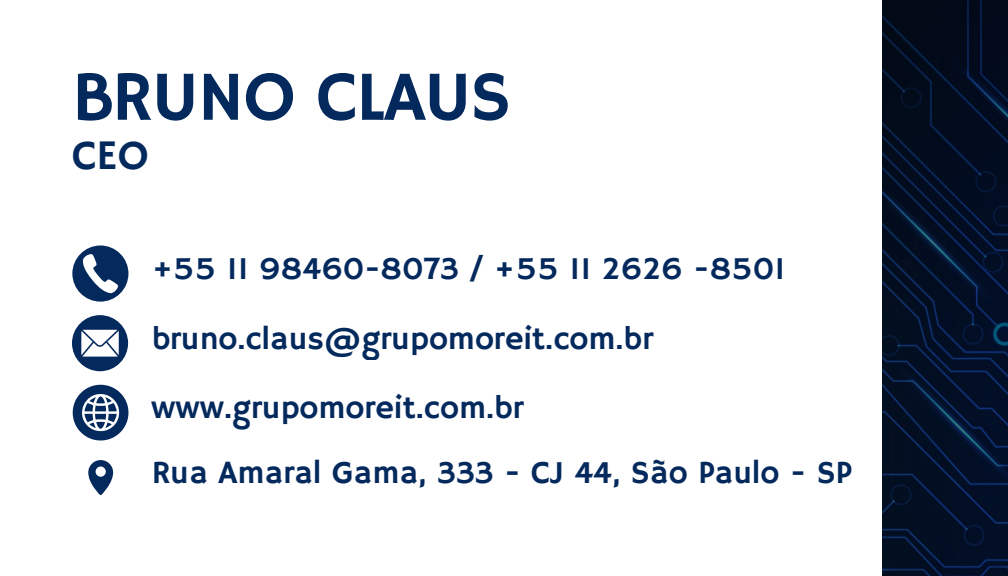
<style>
.page{position:relative;width:1008px;height:576px;background:#fff}
.page>*{position:absolute;margin:0;border:0;box-sizing:border-box;transform-origin:0 0}
.t1{font:70.8px "Hammersmith One";letter-spacing:-.02em;color:#04295d}
.t2{font:42px "Hammersmith One";color:#04295d}
.t3{font:32.4px/69.6px "Hammersmith One";color:#04295d}
</style>
<div class="page">
<svg style="left:72px;top:246px;width:56px;height:56px"></svg>
<svg style="left:72px;top:315px;width:56px;height:56px"></svg>
<svg style="left:88px;top:460px;width:26px;height:36px"></svg>
<svg style="left:73px;top:385px;width:55px;height:55px"></svg>
<svg style="left:883px;top:0;width:125px;height:576px;fill:#020e22"></svg>
<h1 class="t1" style="left:72px;top:56px;width:441px">BRUNO CLAUS</h1>
<p class="t2" style="left:72px;top:131px;width:78px">CEO</p>
<p class="t3" style="left:151px;top:235px;width:636px">+55 11 98460-8073 / +55 11 2626 -8501 bruno.claus@grupomoreit.com.br</p>
<p class="t3" style="left:151px;top:374px;width:374px">www.grupomoreit.com.br</p>
<p class="t3" style="left:151px;top:439px;width:702px">Rua Amaral Gama, 333 - CJ 44, São Paulo - SP</p>
</div>
